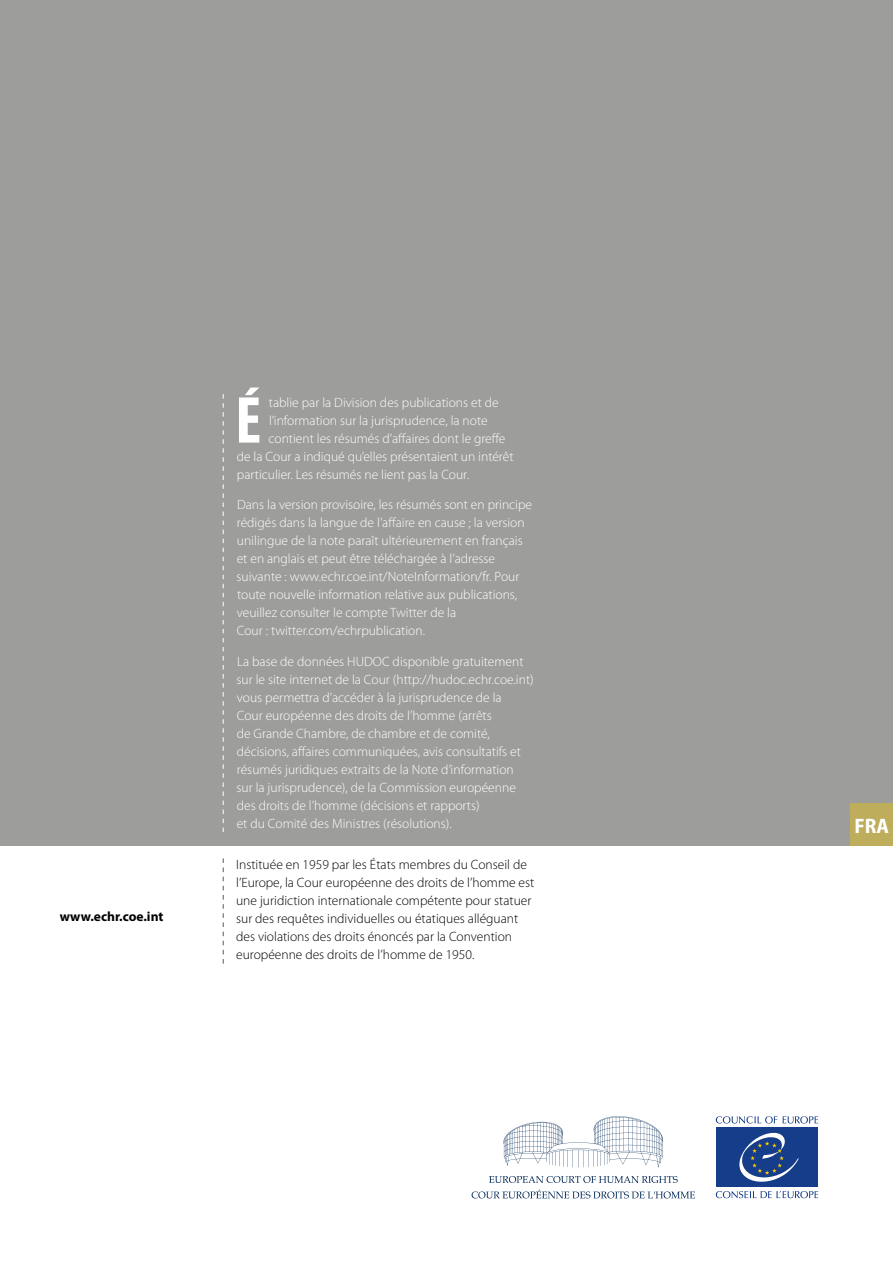
<style>
.page{position:relative;width:893px;height:1263px;background:#fff}
.page>*{position:absolute;margin:0;border:0;box-sizing:border-box;transform-origin:0 0}
.t1{font:700 condensed 66.9px "Myriad Pro";color:#fff}
.t2{font:700 semi-condensed 21px "Myriad Pro";color:#fff}
.t3{font:300 13.5px/18px "Myriad Pro";color:#fff}
.t4{font:300 13.5px/18px "Myriad Pro";color:#000}
.t5{font:700 13.5px "Myriad Pro";color:#000}
</style>
<div class="page">
<svg style="left:783px;top:1116px;width:35px;height:7px"></svg>
<svg style="left:716px;top:1116px;width:61px;height:7px"></svg>
<svg style="left:716px;top:1191px;width:102px;height:7px"></svg>
<div style="left:716px;top:1127px;width:102px;height:60px;background:#153d8a"></div>
<svg style="left:739px;top:1132px;width:60px;height:50px"></svg>
<svg style="left:503px;top:1116px;width:160px;height:51px"></svg>
<svg style="left:489px;top:1176px;width:189px;height:7px"></svg>
<svg style="left:472px;top:1189px;width:223px;height:9px"></svg>
<div style="left:0;top:0;width:893px;height:846px;background:#9d9d9c"></div>
<svg style="left:223px;top:394px;width:1px;height:438px"></svg>
<svg style="left:223px;top:858px;width:1px;height:105px"></svg>
<div style="left:850px;top:804px;width:43px;height:42px;background:#beae5c"></div>
<p class="t5" style="left:60px;top:907px;width:105px">www.echr.coe.int</p>
<h1 class="t1" style="left:235px;top:378px;width:28px">É</h1>
<p class="t3" style="left:269px;top:393px;width:231px">tablie par la Division des publications et de</p>
<p class="t3" style="left:269px;top:411px;width:220px">l’information sur la jurisprudence, la note</p>
<p class="t3" style="left:269px;top:429px;width:238px">contient les résumés d’affaires dont le greffe</p>
<p class="t3" style="left:237px;top:447px;width:278px">de la Cour a indiqué qu’elles présentaient un intérêt</p>
<p class="t3" style="left:237px;top:465px;width:234px">particulier. Les résumés ne lient pas la Cour.</p>
<p class="t3" style="left:237px;top:496px;width:297px">Dans la version provisoire, les résumés sont en principe rédigés dans la langue de l’affaire en cause ; la version unilingue de la note paraît ultérieurement en français et en anglais et peut être téléchargée à l’adresse suivante : www.echr.coe.int/NoteInformation/fr. Pour toute nouvelle information relative aux publications, veuillez consulter le compte Twitter de la<br>Cour : twitter.com/echrpublication.</p>
<p class="t3" style="left:237px;top:652px;width:299px">La base de données HUDOC disponible gratuitement sur le site internet de la Cour (http://hudoc.echr.coe.int) vous permettra d’accéder à la jurisprudence de la<br>Cour européenne des droits de l’homme (arrêts<br>de Grande Chambre, de chambre et de comité, décisions, affaires communiquées, avis consultatifs et résumés juridiques extraits de la Note d’information<br>sur la jurisprudence), de la Commission européenne des droits de l’homme (décisions et rapports)<br>et du Comité des Ministres (résolutions).</p>
<p class="t4" style="left:236px;top:855px;width:300px">Instituée en 1959 par les États membres du Conseil de l’Europe, la Cour européenne des droits de l’homme est une juridiction internationale compétente pour statuer sur des requêtes individuelles ou étatiques alléguant des violations des droits énoncés par la Convention européenne des droits de l’homme de 1950.</p>
<h2 class="t2" style="left:854px;top:812px;width:36px">FRA</h2>
</div>
